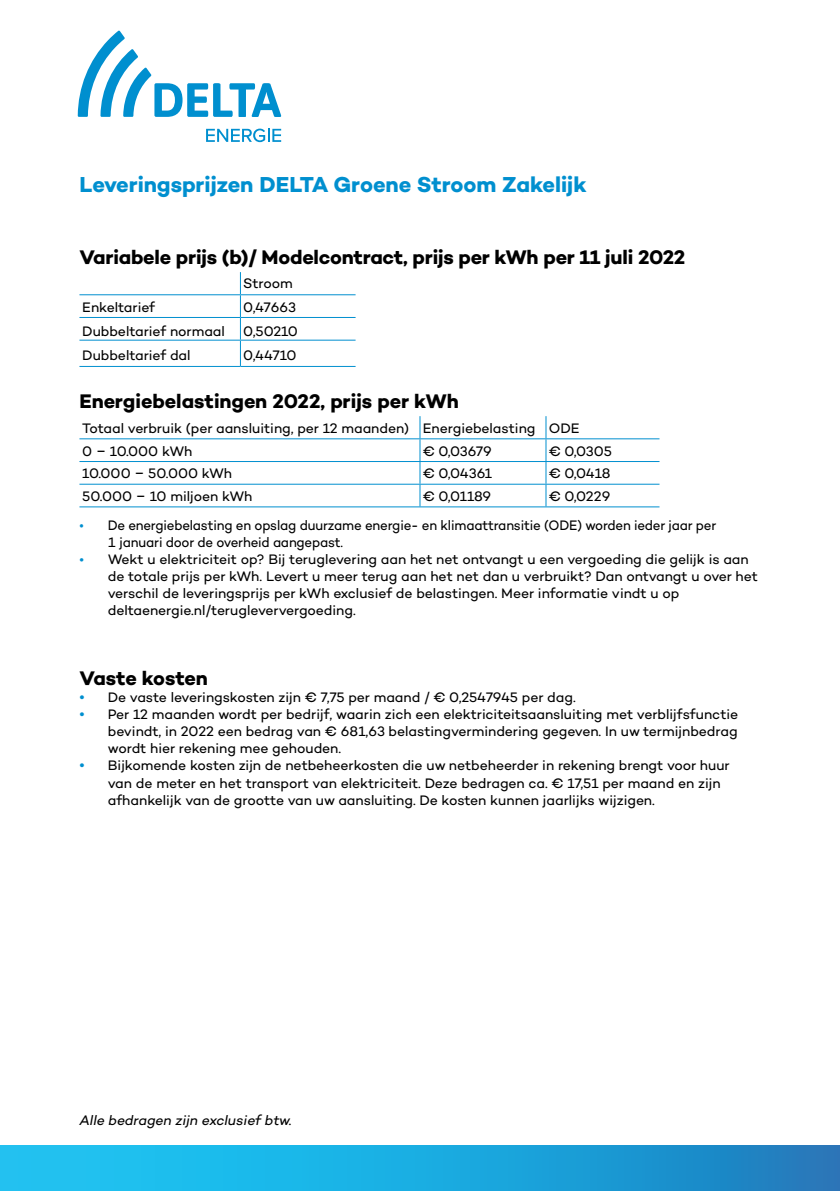
<style>
.page{position:relative;width:840px;height:1191px;background:#fff}
.page>*{position:absolute;margin:0;border:0;box-sizing:border-box;transform-origin:0 0}
.t1{font:700 22px "Campton";letter-spacing:-.005em;color:#008fcf}
.t2{font:700 20px "Campton";letter-spacing:-.01em;color:#000}
.t3{font:14px/17px "Campton";letter-spacing:-.005em;color:#000}
.t4{font:14px/17px "Campton";letter-spacing:-.005em;color:#000;scale:.95 1}
.t5{font:italic 14px "Campton";color:#000}
.s1{color:#008fcf}
.s2{font-size:16px;color:#008fcf}
</style>
<div class="page">
<svg style="left:78px;top:31px;width:203px;height:86px"></svg>
<svg style="left:206px;top:129px;width:75px;height:13px"></svg>
<div style="left:0;top:1145px;width:839px;height:46px;background:linear-gradient(to right,#1dcef9,#1d81c1)"></div>
<hr style="left:79px;top:294px;width:161px;height:1px;background:#008fcf">
<hr style="left:240px;top:294px;width:115px;height:1px;background:#008fcf">
<hr style="left:79px;top:317px;width:161px;height:1px;background:#008fcf">
<hr style="left:79px;top:340px;width:161px;height:1px;background:#008fcf">
<hr style="left:79px;top:366px;width:161px;height:1px;background:#008fcf">
<svg style="left:240px;top:272px;width:1px;height:94px"></svg>
<hr style="left:240px;top:317px;width:115px;height:1px;background:#008fcf">
<hr style="left:240px;top:340px;width:115px;height:1px;background:#008fcf">
<hr style="left:240px;top:366px;width:115px;height:1px;background:#008fcf">
<hr style="left:79px;top:438px;width:341px;height:1px;background:#008fcf">
<hr style="left:420px;top:438px;width:125px;height:1px;background:#008fcf">
<hr style="left:545px;top:438px;width:114px;height:1px;background:#008fcf">
<hr style="left:79px;top:461px;width:341px;height:1px;background:#008fcf">
<hr style="left:79px;top:484px;width:341px;height:1px;background:#008fcf">
<hr style="left:79px;top:506px;width:341px;height:1px;background:#008fcf">
<svg style="left:419px;top:416px;width:1px;height:90px"></svg>
<hr style="left:420px;top:461px;width:125px;height:1px;background:#008fcf">
<hr style="left:420px;top:484px;width:125px;height:1px;background:#008fcf">
<hr style="left:420px;top:506px;width:125px;height:1px;background:#008fcf">
<svg style="left:545px;top:416px;width:1px;height:90px"></svg>
<hr style="left:545px;top:461px;width:114px;height:1px;background:#008fcf">
<hr style="left:545px;top:484px;width:114px;height:1px;background:#008fcf">
<hr style="left:545px;top:506px;width:114px;height:1px;background:#008fcf">
<h1 class="t1" style="left:79px;top:170px;width:508px">Leveringsprijzen DELTA Groene Stroom Zakelijk</h1>
<h2 class="t2" style="left:79px;top:244px;width:607px">Variabele prijs (b)/ Modelcontract, prijs per kWh per 11 juli 2022</h2>
<p class="t3" style="left:243px;top:274px;width:51px">Stroom</p>
<p class="t3" style="left:82px;top:298px;width:74px">Enkeltarief</p>
<p class="t3" style="left:243px;top:298px;width:54px">0,47663</p>
<p class="t3" style="left:82px;top:322px;width:144px">Dubbeltarief normaal</p>
<p class="t3" style="left:243px;top:322px;width:56px">0,50210</p>
<p class="t3" style="left:82px;top:346px;width:110px">Dubbeltarief dal</p>
<p class="t3" style="left:243px;top:346px;width:55px">0,44710</p>
<h2 class="t2" style="left:79px;top:388px;width:380px">Energiebelastingen 2022, prijs per kWh</h2>
<p class="t3" style="left:82px;top:417px;width:498px;line-height:22.6px">Totaal verbruik (per aansluiting, per 12 maanden) Energiebelasting ODE<br>0 – 10.000 kWh</p>
<p class="t3" style="left:422px;top:442px;width:70px">€ 0,03679</p>
<p class="t3" style="left:548px;top:442px;width:64px">€ 0,0305</p>
<p class="t3" style="left:82px;top:465px;width:151px">10.000 – 50.000 kWh</p>
<p class="t3" style="left:422px;top:465px;width:71px">€ 0,04361</p>
<p class="t3" style="left:548px;top:465px;width:63px">€ 0,0418</p>
<p class="t3" style="left:82px;top:487px;width:171px">50.000 – 10 miljoen kWh</p>
<p class="t3" style="left:422px;top:487px;width:70px">€ 0,01189</p>
<p class="t3" style="left:548px;top:487px;width:63px">€ 0,0229</p>
<p class="t4" style="left:108px;top:517px;width:641px;text-indent:-28px"><span class="s1">•</span> De energiebelasting en opslag duurzame energie- en klimaattransitie (ODE) worden ieder jaar per<br>1 januari door de overheid aangepast.</p>
<p class="t3" style="left:108px;top:551px;width:651px;text-indent:-28px"><span class="s1">•</span> Wekt u elektriciteit op? Bij teruglevering aan het net ontvangt u een vergoeding die gelijk is aan de totale prijs per kWh. Levert u meer terug aan het net dan u verbruikt? Dan ontvangt u over het verschil de leveringsprijs per kWh exclusief de belastingen. Meer informatie vindt u op deltaenergie.nl/terugleververgoeding.</p>
<h2 class="t2" style="left:79px;top:666px;width:130px">Vaste kosten</h2>
<p class="t3" style="left:79px;top:689px;width:497px"><span class="s2">•</span> De vaste leveringskosten zijn € 7,75 per maand / € 0,2547945 per dag.</p>
<p class="t3" style="left:108px;top:706px;width:631px;text-align:justify;text-indent:-28px"><span class="s2">•</span> Per 12 maanden wordt per bedrijf, waarin zich een elektriciteitsaansluiting met verblijfsfunctie bevindt, in 2022 een bedrag van € 681,63 belastingvermindering gegeven. In uw termijnbedrag wordt hier rekening mee gehouden.</p>
<p class="t3" style="left:108px;top:757px;width:623px;text-indent:-28px"><span class="s2">•</span> Bijkomende kosten zijn de netbeheerkosten die uw netbeheerder in rekening brengt voor huur van de meter en het transport van elektriciteit. Deze bedragen ca. € 17,51 per maand en zijn afhankelijk van de grootte van uw aansluiting. De kosten kunnen jaarlijks wijzigen.</p>
<p class="t5" style="left:79px;top:1111px;width:214px">Alle bedragen zijn exclusief btw.</p>
</div>
